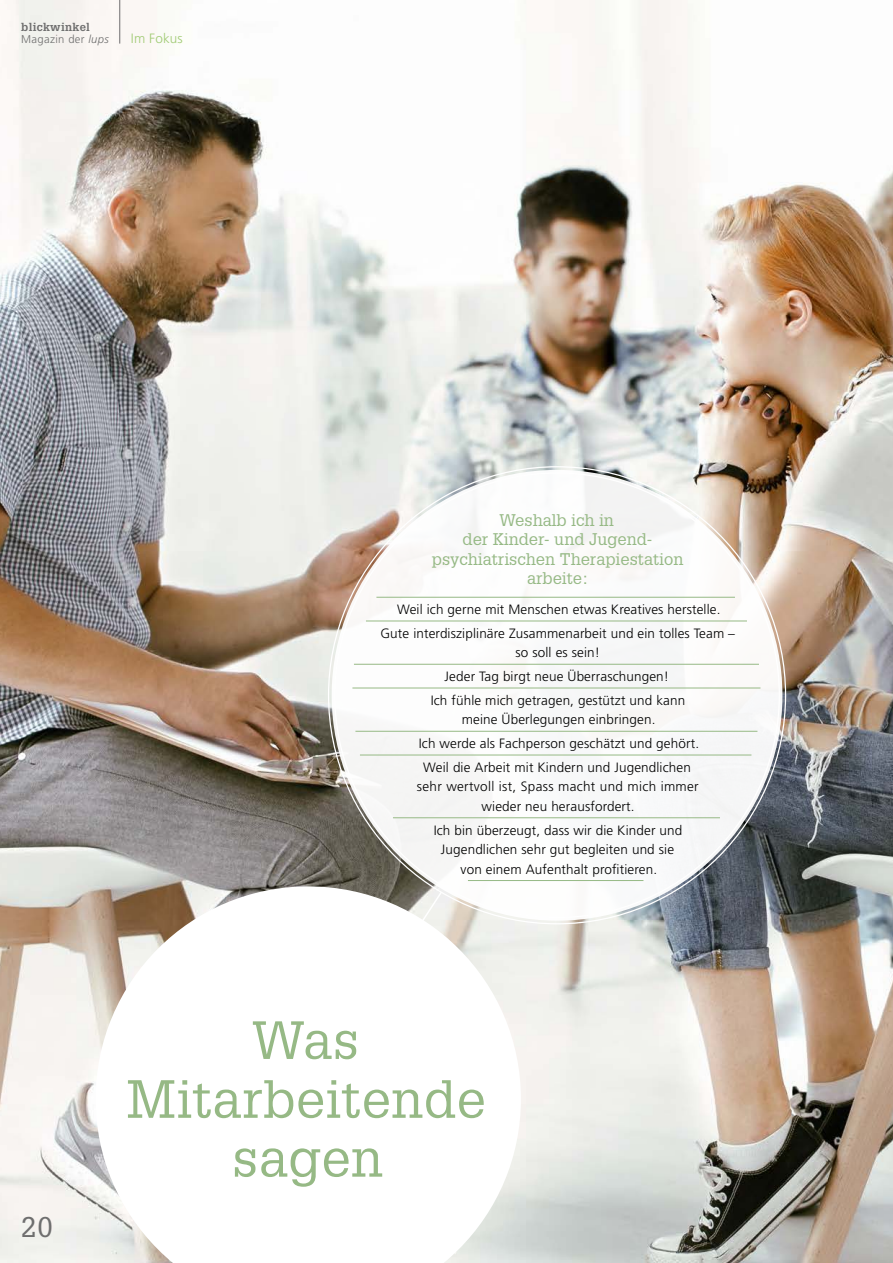
<style>
.page{position:relative;width:893px;height:1263px;background:#fff}
.page>*{position:absolute;margin:0;border:0;box-sizing:border-box;transform-origin:0 0}
.t1{font:52.5px/58.8px "Glypha LT";letter-spacing:.01em;color:#96b985;text-align:center}
.t2{font:27.75px "Glypha LT";color:#6e6e6e}
.t3{font:16.5px/19.5px "Glypha LT";color:#96b985;text-align:center}
.t4{font:300 13.5px/23.7px "Frutiger LT";letter-spacing:.01em;color:#000;text-align:center}
.t5{font:300 13.5px "Frutiger LT";letter-spacing:.01em;color:#a1cb75}
.t6{font:300 11.25px "Frutiger LT";letter-spacing:.03em;color:#6e6e6e}
.t7{font:700 11.25px "Glypha LT";letter-spacing:.03em;color:#6e6e6e}
.s1{font-style:italic}
</style>
<div class="page">
<img style="left:0;top:0;width:893px;height:1263px">
<div style="left:332px;top:470px;width:450px;height:451px;background:#fff;border-radius:50%"></div>
<hr style="left:376px;top:597px;width:359px;height:1px;background:#96b985">
<hr style="left:366px;top:621px;width:381px;height:1px;background:#96b985">
<hr style="left:354px;top:664px;width:405px;height:1px;background:#96b985">
<hr style="left:352px;top:688px;width:408px;height:1px;background:#96b985">
<hr style="left:355px;top:731px;width:402px;height:1px;background:#96b985">
<hr style="left:360px;top:755px;width:391px;height:1px;background:#96b985">
<hr style="left:393px;top:817px;width:327px;height:1px;background:#96b985">
<hr style="left:468px;top:880px;width:175px;height:1px;background:#96b985">
<svg style="left:96px;top:886px;width:425px;height:377px"></svg>
<hr style="left:119px;top:0;width:1px;height:44px;background:#6e6e6e">
<p class="t7" style="left:21px;top:20px;width:70px">blickwinkel</p>
<p class="t6" style="left:21px;top:32px;width:89px">Magazin der <span class="s1">lups</span></p>
<p class="t5" style="left:131px;top:30px;width:53px">Im Fokus</p>
<p class="t3" style="left:432px;top:510px;width:253px">Weshalb ich in<br>der Kinder- und Jugend&shy;psychiatrischen Therapiestation arbeite:</p>
<p class="t4" style="left:380px;top:598px;width:356px">Weil ich gerne mit Menschen etwas Kreatives herstelle.<br>Gute interdisziplinäre Zusammenarbeit und ein tolles Team –</p>
<p class="t4" style="left:431px;top:641px;width:256px">so soll es sein!<br>Jeder Tag birgt neue Überraschungen!<br>Ich fühle mich getragen, gestützt und kann</p>
<p class="t4" style="left:419px;top:708px;width:282px">meine Überlegungen einbringen.<br>Ich werde als Fachperson geschätzt und gehört.<br>Weil die Arbeit mit Kindern und Jugendlichen</p>
<p class="t4" style="left:417px;top:777px;width:283px;line-height:19.5px">sehr wertvoll ist, Spass macht und mich immer wieder neu herausfordert.</p>
<p class="t4" style="left:434px;top:820px;width:250px;line-height:19.5px">Ich bin überzeugt, dass wir die Kinder und<br>Jugendlichen sehr gut begleiten und sie von einem Aufenthalt profitieren.</p>
<h2 class="t2" style="left:21px;top:1211px;width:33px">20</h2>
<h1 class="t1" style="left:126px;top:1010px;width:361px">Was<br>Mitarbeitende sagen</h1>
</div>
